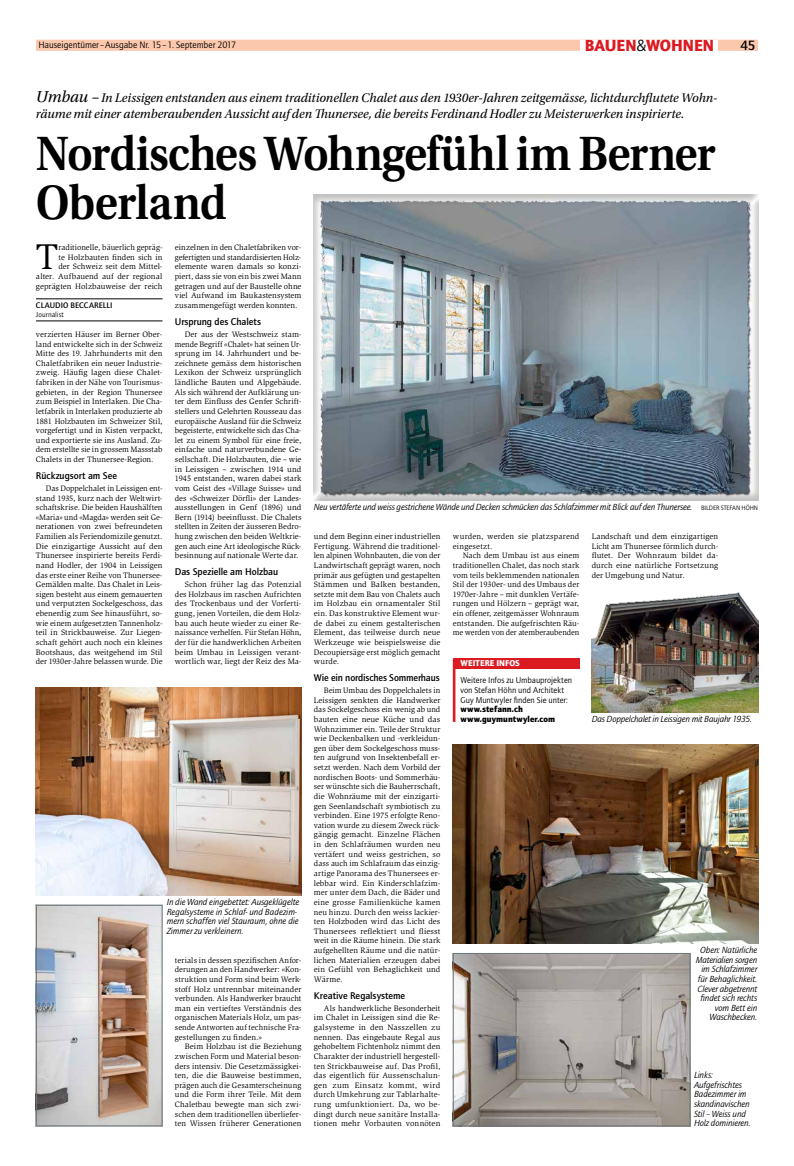
<style>
.page{position:relative;width:794px;height:1166px;background:#fff}
.page>*{position:absolute;margin:0;border:0;box-sizing:border-box;transform-origin:0 0}
.t1{font:600 50.75px/49px "Utopia Std";letter-spacing:-.02em;color:#000;scale:.92 1}
.t2{font:36.84px "Slimbach Std";color:#000}
.t3{font:900 16.62px "Quay Sans ITC Std";color:#db1a21}
.t4{font:500 14px "Quay Sans ITC Std";color:#000}
.t5{font:italic 13.12px/15.8px "Utopia Std";color:#000}
.t6{font:500 10.06px "Quay Sans ITC Std";letter-spacing:-.005em;color:#000}
.t7{font:9.62px "Quay Sans ITC Std";letter-spacing:-.005em;color:#000}
.t8{font:italic 9.19px/9.6px "Quay Sans ITC Std";letter-spacing:-.015em;color:#000}
.t9{font:8.75px/9.6px "Quay Sans ITC Std";color:#000}
.t10{font:900 8.75px/9.6px "Quay Sans ITC Std";letter-spacing:.005em;color:#000}
.t11{font:900 8.75px "Quay Sans ITC Std";letter-spacing:.01em;color:#fff}
.t12{font:500 8.31px "Quay Sans ITC Std";letter-spacing:.01em;color:#000}
.t13{font:8.05px/9.6px "Slimbach Std";letter-spacing:.01em;color:#000;text-align:justify}
.t14{font:7.44px "Quay Sans ITC Std";letter-spacing:.005em;color:#000}
.s1{font-weight:400;color:#000}
.s2{font-size:16.62px}
.s3{font-style:normal;font-size:6.56px}
</style>
<div class="page">
<div style="left:36px;top:40px;width:722px;height:11px;background:#fcc8ad"></div>
<div style="left:580px;top:40px;width:138px;height:24px;background:#fff"></div>
<img style="left:38px;top:907px;width:122px;height:217px">
<div style="left:36px;top:905px;width:126px;height:221px;border:1px solid #6c757a"></div>
<img style="left:453px;top:745px;width:305px;height:198px">
<img style="left:36px;top:687px;width:265px;height:208px">
<div style="left:307px;top:194px;width:459px;height:308px;background:#000;opacity:.25"></div>
<img style="left:592px;top:592px;width:166px;height:120px">
<hr style="left:36px;top:299px;width:126px;height:1px;background:#000">
<hr style="left:36px;top:321px;width:126px;height:1px;background:#000">
<div style="left:454px;top:658px;width:125px;height:11px;background:#db1a21"></div>
<hr style="left:453px;top:669px;width:2px;height:53px;background:#db1a21">
<img style="left:455px;top:955px;width:233px;height:169px">
<div style="left:453px;top:953px;width:237px;height:173px;border:1px solid #6c757a"></div>
<p class="t7" style="left:38px;top:39px;width:199px">Hauseigentümer –Ausgabe Nr. 15–1. September 2017</p>
<h3 class="t3" style="left:585px;top:35px;width:131px">BAUEN<span class="s1">&amp;</span>WOHNEN</h3>
<h3 class="t4" style="left:740px;top:37px;width:16px">45</h3>
<p class="t5" style="left:36px;top:90px;width:683px"><span class="s2">Umbau –</span> In Leissigen entstanden aus einem traditionellen Chalet aus den 1930er-Jahren zeitgemässe, lichtdurchflutete Wohn&shy;räume mit einer atemberaubenden Aussicht auf den Thunersee, die bereits Ferdinand Hodler zu Meisterwerken inspirierte.</p>
<h1 class="t1" style="left:36px;top:129px;width:740px">Nordisches Wohngefühl im Berner<br>Oberland</h1>
<p class="t13" style="left:36px;top:243px;width:128px;text-align:right">raditionelle, bäuerlich gepräg-<br>te Holzbauten finden sich in<br>der Schweiz seit dem Mittel-<br>alter. Aufbauend auf der regional geprägten Holzbauweise der reich</p>
<h2 class="t2" style="left:36px;top:236px;width:24px">T</h2>
<p class="t12" style="left:36px;top:301px;width:78px">CLAUDIO BECCARELLI</p>
<p class="t14" style="left:36px;top:311px;width:29px">Journalist</p>
<p class="t13" style="left:36px;top:329px;width:128px">verzierten Häuser im Berner Ober&shy;land entwickelte sich in der Schweiz Mitte des 19. Jahrhunderts mit den Chaletfabriken ein neuer Industrie&shy;zweig. Häufig lagen diese Chalet&shy;fabriken in der Nähe von Tourismus&shy;gebieten, in der Region Thunersee zum Beispiel in Interlaken. Die Cha&shy;letfabrik in Interlaken produzierte ab 1881 Holzbauten im Schweizer Stil, vorgefertigt und in Kisten verpackt, und exportierte sie ins Ausland. Zu&shy;dem erstellte sie in grossem Massstab Chalets in der Thunersee-Region.</p>
<p class="t6" style="left:36px;top:470px;width:83px">Rückzugsort am See</p>
<p class="t13" style="left:36px;top:483px;width:128px;text-indent:10px">Das Doppelchalet in Leissigen ent&shy;stand 1935, kurz nach der Weltwirt&shy;schaftskrise. Die beiden Haushälften «Maria» und «Magda» werden seit Ge&shy;nerationen von zwei befreundeten Familien als Feriendomizile genutzt.<br>Die einzigartige Aussicht auf den Thunersee inspirierte bereits Ferdi&shy;nand Hodler, der 1904 in Leissigen das erste einer Reihe von Thunersee-Gemälden malte. Das Chalet in Leis&shy;sigen besteht aus einem gemauerten und verputzten Sockelgeschoss, das ebenerdig zum See hinausführt, so&shy;wie einem aufgesetzten Tannenholz&shy;teil in Strickbauweise. Zur Liegen&shy;schaft gehört auch noch ein kleines Bootshaus, das weitgehend im Stil der 1930er-Jahre belassen wurde. Die</p>
<p class="t13" style="left:175px;top:243px;width:128px">einzelnen in den Chaletfabriken vor&shy;gefertigten und standardisierten Holz&shy;elemente waren damals so konzi&shy;piert, dass sie von ein bis zwei Mann getragen und auf der Baustelle ohne viel Aufwand im Baukastensystem zusammengefügt werden konnten.</p>
<p class="t6" style="left:175px;top:316px;width:88px">Ursprung des Chalets</p>
<p class="t13" style="left:175px;top:329px;width:128px;text-indent:10px">Der aus der Westschweiz stam&shy;mende Begriff «Chalet» hat seinen Ur&shy;sprung im 14. Jahrhundert und be&shy;zeichnete gemäss dem historischen Lexikon der Schweiz ursprünglich ländliche Bauten und Alpgebäude.<br>Als sich während der Aufklärung un&shy;ter dem Einfluss des Genfer Schrift&shy;stellers und Gelehrten Rousseau das europäische Ausland für die Schweiz begeisterte, entwickelte sich das Cha&shy;let zu einem Symbol für eine freie, einfache und naturverbundene Ge&shy;sellschaft. Die Holzbauten, die – wie in Leissigen – zwischen 1914 und 1945 entstanden, waren dabei stark vom Geist des «Village Suisse» und des «Schweizer Dörfli» der Landes&shy;ausstellungen in Genf (1896) und Bern (1914) beeinflusst. Die Chalets stellten in Zeiten der äusseren Bedro&shy;hung zwischen den beiden Weltkrie&shy;gen auch eine Art ideologische Rück&shy;besinnung auf nationale Werte dar.</p>
<p class="t6" style="left:175px;top:566px;width:105px">Das Spezielle am Holzbau</p>
<p class="t13" style="left:175px;top:580px;width:128px;text-indent:10px">Schon früher lag das Potenzial des Holzbaus im raschen Aufrichten des Trockenbaus und der Vorferti&shy;gung, jenen Vorteilen, die dem Holz&shy;bau auch heute wieder zu einer Re&shy;naissance verhelfen. Für Stefan Höhn, der für die handwerklichen Arbeiten beim Umbau in Leissigen verant&shy;wortlich war, liegt der Reiz des Ma-</p>
<p class="t8" style="left:167px;top:897px;width:134px">In die Wand eingebettet: Ausgeklügelte Regalsysteme in Schlaf- und Badezim&shy;mern schaffen viel Stauraum, ohne die Zimmer zu verkleinern.</p>
<p class="t13" style="left:175px;top:955px;width:128px">terials in dessen spezifischen Anfor&shy;derungen an den Handwerker: «Kon&shy;struktion und Form sind beim Werk&shy;stoff Holz untrennbar miteinander verbunden. Als Handwerker braucht man ein vertieftes Verständnis des organischen Materials Holz, um pas&shy;sende Antworten auf technische Fra&shy;gestellungen zu finden.»</p>
<p class="t13" style="left:175px;top:1042px;width:128px;text-indent:10px">Beim Holzbau ist die Beziehung zwischen Form und Material beson&shy;ders intensiv. Die Gesetzmässigkei&shy;ten, die die Bauweise bestimmen, prägen auch die Gesamterscheinung und die Form ihrer Teile. Mit dem Chaletbau bewegte man sich zwi&shy;schen dem traditionellen überliefer&shy;ten Wissen früherer Generationen</p>
<p class="t8" style="left:314px;top:502px;width:445px">Neu vertäferte und weiss gestrichene Wände und Decken schmücken das Schlafzimmer mit Blick auf den Thunersee. <span class="s3">BILDER STEFAN HÖHN</span></p>
<p class="t13" style="left:314px;top:531px;width:128px">und dem Beginn einer industriellen Fertigung. Während die traditionel&shy;len alpinen Wohnbauten, die von der Landwirtschaft geprägt waren, noch primär aus gefügten und gestapelten Stämmen und Balken bestanden, setzte mit dem Bau von Chalets auch im Holzbau ein ornamentaler Stil ein. Das konstruktive Element wur&shy;de dabei zu einem gestalterischen Element, das teilweise durch neue Werkzeuge wie beispielsweise die Decoupiersäge erst möglich gemacht wurde.</p>
<p class="t6" style="left:314px;top:672px;width:127px">Wie ein nordisches Sommerhaus</p>
<p class="t13" style="left:314px;top:685px;width:128px;text-indent:10px">Beim Umbau des Doppelchalets in Leissigen senkten die Handwerker das Sockelgeschoss ein wenig ab und bauten eine neue Küche und das Wohnzimmer ein. Teile der Struktur wie Deckenbalken und -verkleidun&shy;gen über dem Sockelgeschoss muss&shy;ten aufgrund von Insektenbefall er&shy;setzt werden. Nach dem Vorbild der nordischen Boots- und Sommerhäu&shy;ser wünschte sich die Bauherrschaft, die Wohnräume mit der einzigarti&shy;gen Seenlandschaft symbiotisch zu verbinden. Eine 1975 erfolgte Reno&shy;vation wurde zu diesem Zweck rück&shy;gängig gemacht. Einzelne Flächen in den Schlafräumen wurden neu vertäfert und weiss gestrichen, so dass auch im Schlafraum das einzig&shy;artige Panorama des Thunersees er&shy;lebbar wird. Ein Kinderschlafzim&shy;mer unter dem Dach, die Bäder und eine grosse Familienküche kamen neu hinzu. Durch den weiss lackier&shy;ten Holzboden wird das Licht des Thunersees reflektiert und fliesst weit in die Räume hinein. Die stark aufgehellten Räume und die natür&shy;lichen Materialien erzeugen dabei ein Gefühl von Behaglichkeit und Wärme.</p>
<p class="t6" style="left:314px;top:990px;width:93px">Kreative Regalsysteme</p>
<p class="t13" style="left:314px;top:1003px;width:128px;text-indent:10px">Als handwerkliche Besonderheit im Chalet in Leissigen sind die Re&shy;galsysteme in den Nasszellen zu nennen. Das eingebaute Regal aus gehobeltem Fichtenholz nimmt den Charakter der industriell hergestell&shy;ten Strickbauweise auf. Das Profil, das eigentlich für Aussenschalun&shy;gen zum Einsatz kommt, wird durch Umkehrung zur Tablarhalte&shy;rung umfunktioniert. Da, wo be&shy;dingt durch neue sanitäre Installa&shy;tionen mehr Vorbauten vonnöten</p>
<p class="t13" style="left:453px;top:531px;width:128px">wurden, werden sie platzsparend eingesetzt.</p>
<p class="t13" style="left:453px;top:551px;width:128px;text-indent:10px">Nach dem Umbau ist aus einem traditionellen Chalet, das noch stark vom teils beklemmenden nationalen Stil der 1930er- und des Umbaus der 1970er-Jahre – mit dunklen Vertäfe&shy;rungen und Hölzern – geprägt war, ein offener, zeitgemässer Wohnraum entstanden. Die aufgefrischten Räu&shy;me werden von der atemberaubenden</p>
<p class="t11" style="left:460px;top:658px;width:61px">WEITERE INFOS</p>
<p class="t9" style="left:460px;top:676px;width:113px">Weitere Infos zu Umbauprojekten von Stefan Höhn und Architekt<br>Guy Muntwyler finden Sie unter:</p>
<p class="t10" style="left:460px;top:704px;width:96px">www.stefann.ch www.guymuntwyler.com</p>
<p class="t13" style="left:592px;top:531px;width:128px">Landschaft und dem einzigartigen Licht am Thunersee förmlich durch&shy;flutet. Der Wohnraum bildet da&shy;durch eine natürliche Fortsetzung der Umgebung und Natur.</p>
<p class="t8" style="left:592px;top:714px;width:162px">Das Doppelchalet in Leissigen mit Baujahr 1935.</p>
<p class="t8" style="left:696px;top:945px;width:63px;text-align:right">Oben: Natürliche<br>Materialien sorgen im Schlafzimmer für Behaglichkeit.<br>Clever abgetrennt findet sich rechts vom Bett ein<br>Waschbecken.</p>
<p class="t8" style="left:694px;top:1070px;width:58px">Links:<br>Aufgefrischtes<br>Badezimmer im skandinavischen<br>Stil – Weiss und<br>Holz dominieren.</p>
</div>
